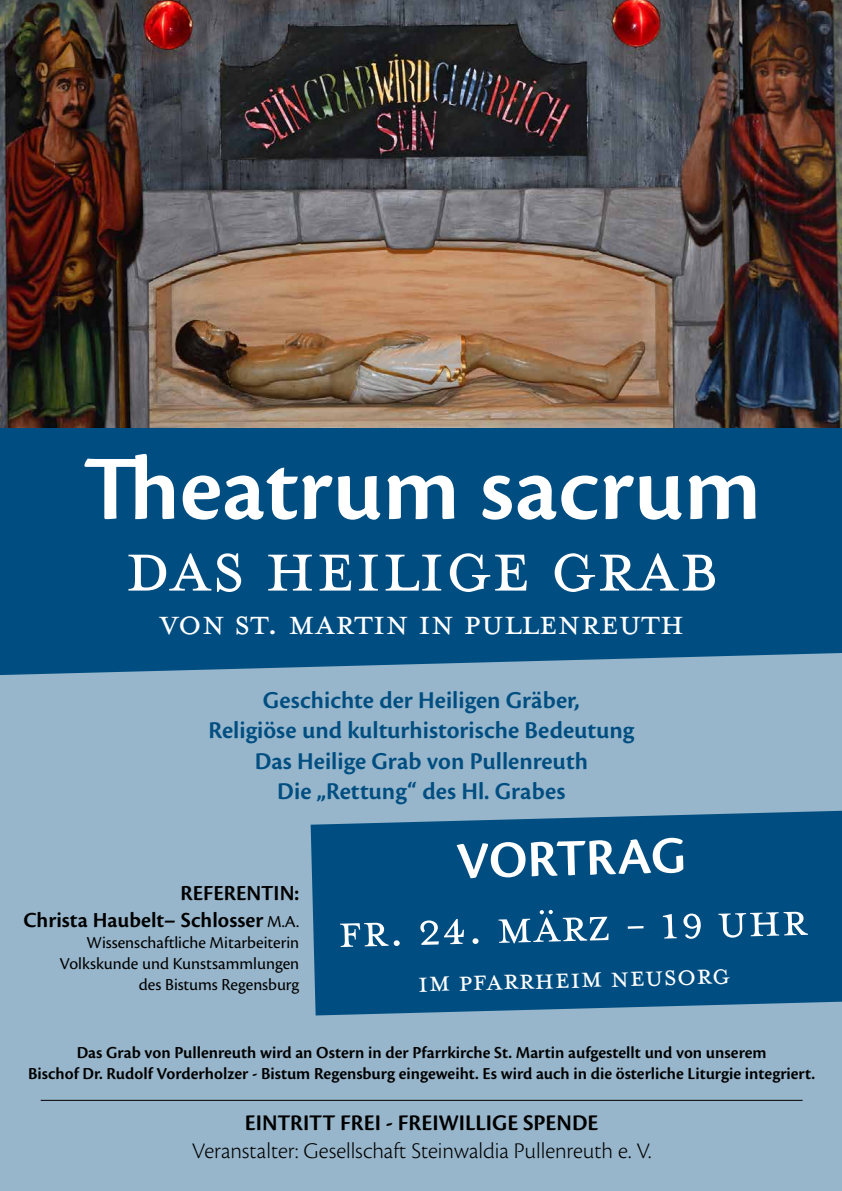
<style>
.page{position:relative;width:842px;height:1191px;background:#97b6cb}
.page>*{position:absolute;margin:0;border:0;box-sizing:border-box;transform-origin:0 0}
.t1{font:600 95.3px "Cronos Pro";color:#fff}
.t2{font:82.8px "Mrs Eaves All Small Caps OT";color:#fff}
.t3{font:53.9px "Mrs Eaves All Small Caps OT";color:#fff}
.t4{font:600 53.9px "Cronos Pro";color:#fff}
.t5{font:39.6px "Mrs Eaves All Small Caps OT";color:#fff}
.t6{font:32.6px "Mrs Eaves All Small Caps OT";color:#fff}
.t7{font:600 25.2px/30.2px "Cronos Pro";color:#004e81;text-align:center}
.t8{font:300 23.3px "Cronos Pro";letter-spacing:-.005em;color:#000}
.t9{font:600 23.3px "Cronos Pro";color:#000}
.t10{font:600 22.3px/26.8px "Cronos Pro";color:#000;text-align:right}
.t11{font:600 17.5px/21px "Cronos Pro";color:#000;text-align:center}
.t12{font:17.5px/21px "Cronos Pro";color:#000;text-align:right}
.s1{font-weight:400;font-size:17.5px}
</style>
<div class="page">
<div style="left:0;top:427px;width:842px;height:248px;background:#004e81"></div>
<svg style="left:311px;top:810px;width:531px;height:205px;background:#0c5687"></svg>
<img style="left:0;top:0;width:842px;height:427px">
<hr style="left:41px;top:1099px;width:762px;height:1px;background:#000">
<h1 class="t1" style="left:83px;top:434px;width:680px">Theatrum sacrum</h1>
<h2 class="t2" style="left:125px;top:534px;width:596px">DAS Heilige Grab</h2>
<h3 class="t5" style="left:160px;top:607px;width:526px">von St. MarTIn in Pullenreuth</h3>
<h3 class="t7" style="left:208px;top:685px;width:427px">Geschichte der Heiligen Gräber,<br>Religiöse und kulturhistorische Bedeutung Das Heilige Grab von Pullenreuth<br>Die „Rettung“ des Hl. Grabes</h3>
<p class="t10" style="left:24px;top:880px;width:277px">REFERENTIN:<br>Christa Haubelt– Schlosser <span class="s1">M.A.</span></p>
<p class="t12" style="left:60px;top:932px;width:241px">Wissenschaftliche Mitarbeiterin<br>Volkskunde und Kunstsammlungen des Bistums Regensburg</p>
<h3 class="t4" style="left:456px;top:829px;width:231px;rotate:-1deg">VORTRAG</h3>
<h3 class="t3" style="left:338px;top:908px;width:471px;rotate:-1deg">FR. 24. März - 19 UHR</h3>
<h3 class="t6" style="left:418px;top:968px;width:314px;rotate:-1deg">IM PFARRHEIM NEUSORG</h3>
<p class="t11" style="left:28px;top:1042px;width:789px">Das Grab von Pullenreuth wird an Ostern in der Pfarrkirche St. Martin aufgestellt und von unserem<br>Bischof Dr. Rudolf Vorderholzer - Bistum Regensburg eingeweiht. Es wird auch in die österliche Liturgie integriert.</p>
<h3 class="t9" style="left:245px;top:1109px;width:355px">EINTRITT FREI - FREIWILLIGE SPENDE</h3>
<h3 class="t8" style="left:192px;top:1137px;width:461px">Veranstalter: Gesellschaft Steinwaldia Pullenreuth e. V.</h3>
</div>
